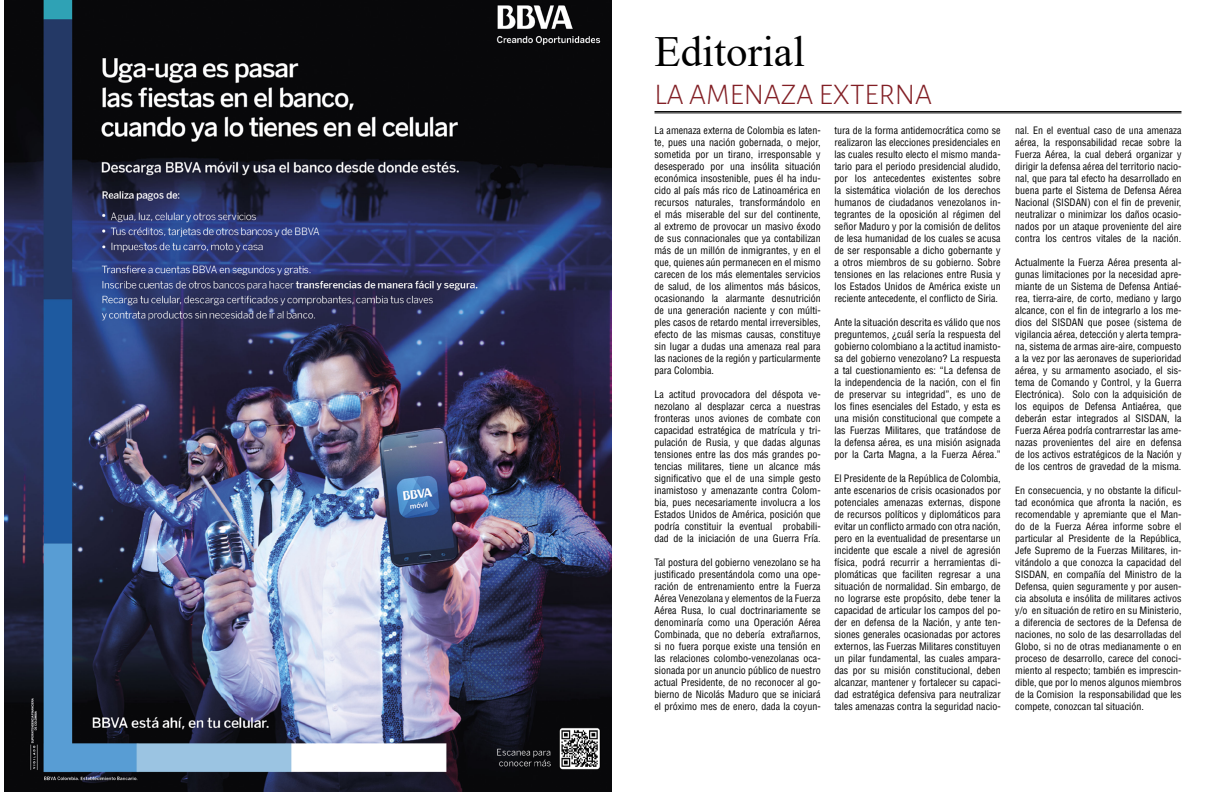
<style>
.page{position:relative;width:1224px;height:792px;background:#fff}
.page>*{position:absolute;margin:0;border:0;box-sizing:border-box;transform-origin:0 0}
.t1{font:43px "Times New Roman";color:#000}
.t2{font:300 30px "Alegreya Sans SC";color:#821f25}
.t3{font:condensed 10px/12px "Helvetica LT Std";color:#000;text-align:justify}
.t4{font:condensed 9.8px/12px "Helvetica LT Std";color:#000;text-align:justify}
</style>
<div class="page">
<hr style="left:655px;top:111px;width:526px;height:1px;background:#000">
<hr style="left:655px;top:112px;width:526px;height:1px;background:#000">
<img style="left:5px;top:0;width:607px;height:792px">
<h1 class="t1" style="left:655px;top:21px;width:152px">Editorial</h1>
<h2 class="t2" style="left:655px;top:75px;width:279px">LA AMENAZA EXTERNA</h2>
<p class="t3" style="left:655px;top:124px;width:168px">La amenaza externa de Colombia es laten&shy;te, pues una nación gobernada, o mejor, sometida por un tirano, irresponsable y desesperado por una insólita situación económica insostenible, pues él ha indu&shy;cido al país más rico de Latinoamérica en recursos naturales, transformándolo en el más miserable del sur del continente, al extremo de provocar un masivo éxodo de sus connacionales que ya contabilizan más de un millón de inmigrantes, y en el que, quienes aún permanecen en el mismo carecen de los más elementales servicios de salud, de los alimentos más básicos, ocasionando la alarmante desnutrición de una generación naciente y con múlti&shy;ples casos de retardo mental irreversibles, efecto de las mismas causas, constituye sin lugar a dudas una amenaza real para las naciones de la región y particularmente para Colombia.</p>
<p class="t3" style="left:655px;top:388px;width:168px">La actitud provocadora del déspota ve&shy;nezolano al desplazar cerca a nuestras fronteras unos aviones de combate con capacidad estratégica de matrícula y tri&shy;pulación de Rusia, y que dadas algunas tensiones entre las dos más grandes po&shy;tencias militares, tiene un alcance más significativo que el de una simple gesto inamistoso y amenazante contra Colom&shy;bia, pues necesariamente involucra a los Estados Unidos de América, posición que podría constituir la eventual probabili&shy;dad de la iniciación de una Guerra Fría.</p>
<p class="t3" style="left:655px;top:556px;width:168px">Tal postura del gobierno venezolano se ha justificado presentándola como una ope&shy;ración de entrenamiento entre la Fuerza Aérea Venezolana y elementos de la Fuerza Aérea Rusa, lo cual doctrinariamente se denominaría como una Operación Aérea Combinada, que no debería extrañarnos, si no fuera porque existe una tensión en las relaciones colombo-venezolanas oca&shy;sionada por un anuncio público de nuestro actual Presidente, de no reconocer al go&shy;bierno de Nicolás Maduro que se iniciará el próximo mes de enero, dada la coyun-</p>
<p class="t3" style="left:835px;top:124px;width:168px">tura de la forma antidemocrática como se realizaron las elecciones presidenciales en las cuales resulto electo el mismo manda&shy;tario para el periodo presidencial aludido, por los antecedentes existentes sobre la sistemática violación de los derechos humanos de ciudadanos venezolanos in&shy;tegrantes de la oposición al régimen del señor Maduro y por la comisión de delitos de lesa humanidad de los cuales se acusa de ser responsable a dicho gobernante y a otros miembros de su gobierno. Sobre tensiones en las relaciones entre Rusia y los Estados Unidos de América existe un reciente antecedente, el conflicto de Siria.</p>
<p class="t3" style="left:835px;top:316px;width:168px">Ante la situación descrita es válido que nos preguntemos, ¿cuál sería la respuesta del gobierno colombiano a la actitud inamisto&shy;sa del gobierno venezolano? La respuesta a tal cuestionamiento es: “La defensa de la independencia de la nación, con el fin de preservar su integridad”, es uno de los fines esenciales del Estado, y esta es una misión constitucional que compete a las Fuerzas Militares, que tratándose de la defensa aérea, es una misión asignada por la Carta Magna, a la Fuerza Aérea.”</p>
<p class="t3" style="left:835px;top:472px;width:168px">El Presidente de la República de Colombia, ante escenarios de crisis ocasionados por potenciales amenazas externas, dispone de recursos políticos y diplomáticos para evitar un conflicto armado con otra nación, pero en la eventualidad de presentarse un incidente que escale a nivel de agresión física, podrá recurrir a herramientas di&shy;plomáticas que faciliten regresar a una situación de normalidad. Sin embargo, de no lograrse este propósito, debe tener la capacidad de articular los campos del po&shy;der en defensa de la Nación, y ante ten&shy;siones generales ocasionadas por actores externos, las Fuerzas Militares constituyen un pilar fundamental, las cuales ampara&shy;das por su misión constitucional, deben alcanzar, mantener y fortalecer su capaci&shy;dad estratégica defensiva para neutralizar tales amenazas contra la seguridad nacio-</p>
<p class="t3" style="left:1015px;top:124px;width:168px">nal. En el eventual caso de una amenaza aérea, la responsabilidad recae sobre la Fuerza Aérea, la cual deberá organizar y dirigir la defensa aérea del territorio nacio&shy;nal, que para tal efecto ha desarrollado en buena parte el Sistema de Defensa Aérea Nacional (SISDAN) con el fin de prevenir, neutralizar o minimizar los daños ocasio&shy;nados por un ataque proveniente del aire contra los centros vitales de la nación.</p>
<p class="t3" style="left:1015px;top:256px;width:168px">Actualmente la Fuerza Aérea presenta al&shy;gunas limitaciones por la necesidad apre&shy;miante de un Sistema de Defensa Antiaé&shy;rea, tierra-aire, de corto, mediano y largo alcance, con el fin de integrarlo a los me&shy;dios del SISDAN que posee (sistema de vigilancia aérea, detección y alerta tempra&shy;na, sistema de armas aire-aire, compuesto a la vez por las aeronaves de superioridad aérea, y su armamento asociado, el sis&shy;tema de Comando y Control, y la Guerra Electrónica). Solo con la adquisición de los equipos de Defensa Antiaérea, que deberán estar integrados al SISDAN, la Fuerza Aérea podría contrarrestar las ame&shy;nazas provenientes del aire en defensa de los activos estratégicos de la Nación y de los centros de gravedad de la misma.</p>
<p class="t4" style="left:1015px;top:484px;width:168px">En consecuencia, y no obstante la dificul&shy;tad económica que afronta la nación, es recomendable y apremiante que el Man&shy;do de la Fuerza Aérea informe sobre el particular al Presidente de la República, Jefe Supremo de la Fuerzas Militares, in&shy;vitándolo a que conozca la capacidad del SISDAN, en compañía del Ministro de la Defensa, quien seguramente y por ausen&shy;cia absoluta e insólita de militares activos y/o en situación de retiro en su Ministerio, a diferencia de sectores de la Defensa de naciones, no solo de las desarrolladas del Globo, si no de otras medianamente o en proceso de desarrollo, carece del conoci&shy;miento al respecto; también es imprescin&shy;dible, que por lo menos algunos miembros de la Comision la responsabilidad que les compete, conozcan tal situación.</p>
</div>
